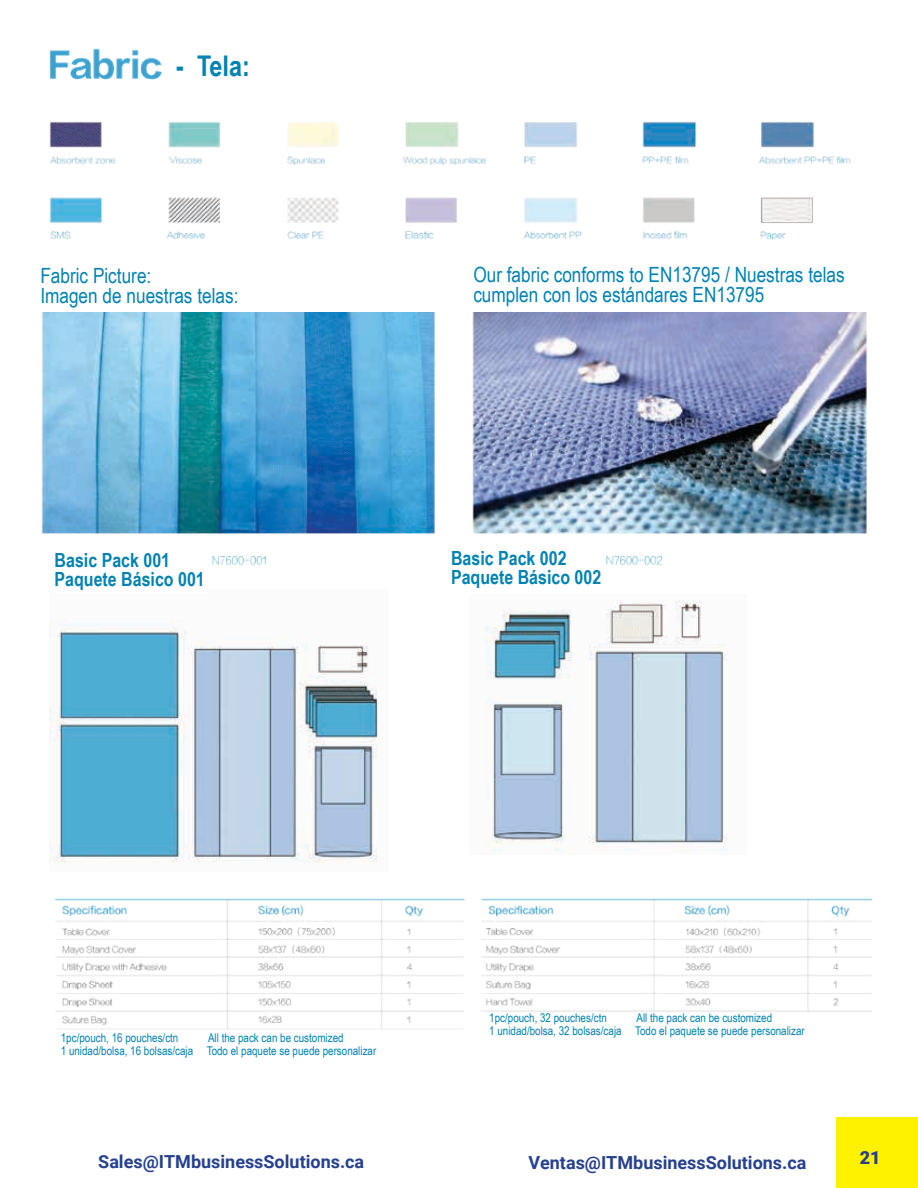
<style>
.page{position:relative;width:918px;height:1188px;background:#fff}
.page>*{position:absolute;margin:0;border:0;box-sizing:border-box;transform-origin:0 0}
.t1{font:700 28.5px "Arial Narrow";color:#0082b2}
.t2{font:21px/19.5px "Arial Narrow";color:#0082b2}
.t3{font:700 19.5px/19.5px "Arial Narrow";color:#0082b2}
.t4{font:700 18px "Roboto";color:#25408f}
.t5{font:900 18px "Roboto";color:#25408f}
.t6{font:12px/13.5px "Arial Narrow";color:#0082b2}
</style>
<div class="page">
<img style="left:49px;top:48px;width:113px;height:32px">
<img style="left:212px;top:556px;width:450px;height:9px">
<img style="left:49px;top:121px;width:802px;height:120px">
<img style="left:50px;top:619px;width:328px;height:244px">
<img style="left:41px;top:312px;width:826px;height:222px">
<img style="left:485px;top:600px;width:243px;height:252px">
<img style="left:54px;top:898px;width:817px;height:132px">
<div style="left:451px;top:550px;width:152px;height:42px;background:#fff"></div>
<div style="left:478px;top:1013px;width:424px;height:46px;background:#fff"></div>
<div style="left:836px;top:1117px;width:82px;height:71px;background:#fff200"></div>
<h1 class="t1" style="left:176px;top:45px;width:75px">- Tela:</h1>
<h2 class="t2" style="left:40px;top:265px;width:200px">Fabric Picture:<br>Imagen de nuestras telas:</h2>
<h2 class="t2" style="left:473px;top:264px;width:373px">Our fabric conforms to EN13795 / Nuestras telas cumplen con los estándares EN13795</h2>
<h3 class="t3" style="left:55px;top:549px;width:152px">Basic Pack 001<br>Paquete Básico 001</h3>
<h3 class="t3" style="left:451px;top:547px;width:152px">Basic Pack 002<br>Paquete Básico 002</h3>
<p class="t6" style="left:61px;top:1030px;width:119px">1pc/pouch, 16 pouches/ctn</p>
<p class="t6" style="left:61px;top:1030px;width:317px;text-indent:147px">All the pack can be customized<br>1 unidad/bolsa, 16 bolsas/caja Todo el paquete se puede personalizar</p>
<p class="t6" style="left:489px;top:1010px;width:119px">1pc/pouch, 32 pouches/ctn</p>
<p class="t6" style="left:489px;top:1010px;width:317px;text-indent:147px">All the pack can be customized<br>1 unidad/bolsa, 32 bolsas/caja Todo el paquete se puede personalizar</p>
<h3 class="t4" style="left:98px;top:1149px;width:268px">Sales@ITMbusinessSolutions.ca</h3>
<h3 class="t4" style="left:528px;top:1150px;width:280px">Ventas@ITMbusinessSolutions.ca</h3>
<h3 class="t5" style="left:860px;top:1145px;width:22px">21</h3>
</div>
